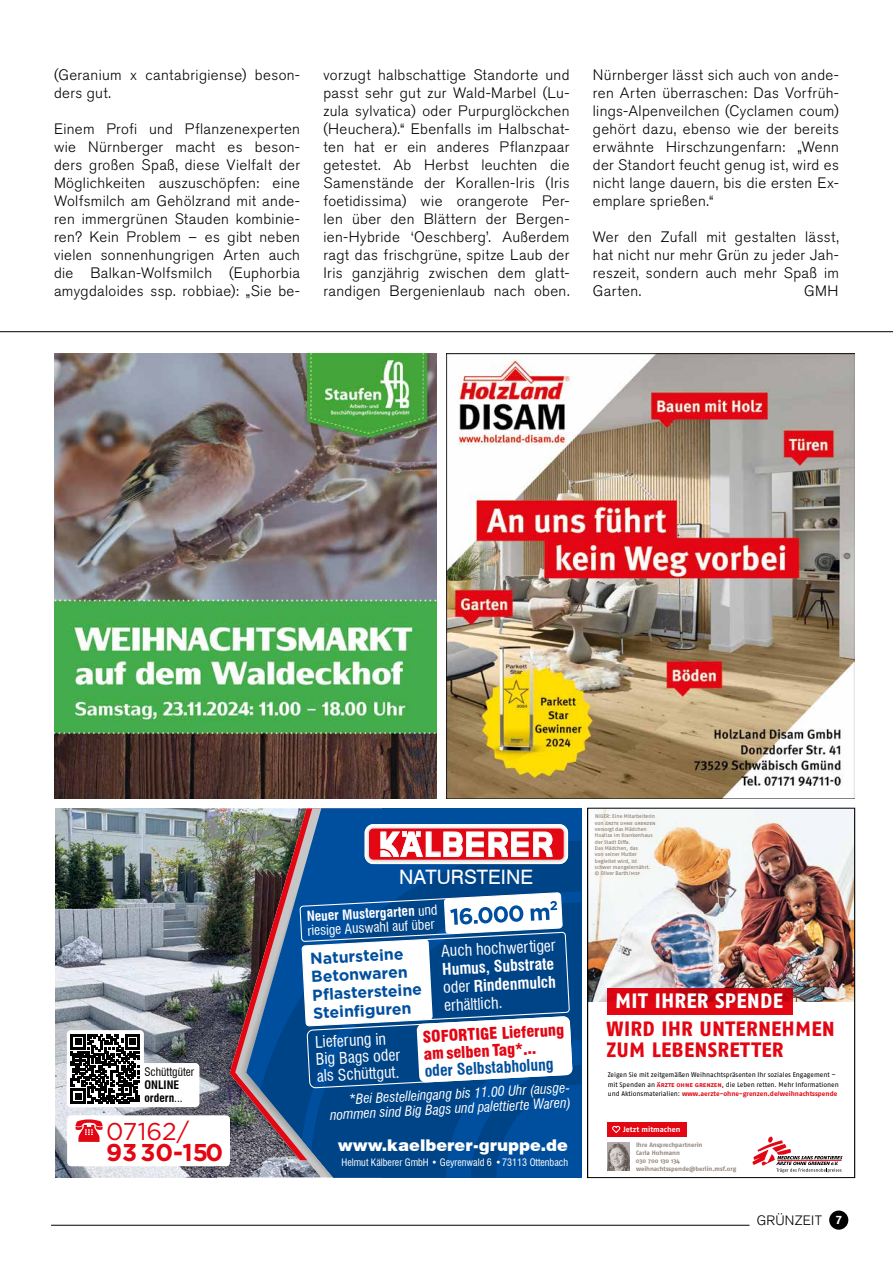
<style>
.page{position:relative;width:893px;height:1263px;background:#fff}
.page>*{position:absolute;margin:0;border:0;box-sizing:border-box;transform-origin:0 0}
.t1{font:700 24.3px "Gotham";color:#e30613}
.t2{font:24.3px "Gotham";color:#e30613}
.t3{font:20.85px/20.9px "Fago Rough Bold Lf";letter-spacing:.02em;color:#e30613}
.t4{font:20.85px "Fago Rough Bold Lf";letter-spacing:.02em;color:#fff}
.t5{font:19.95px "Swiss 721 BT";color:#fff}
.t6{font:900 16.2px "Swiss 721 BT";color:#fff}
.t7{font:condensed 15.9px/17px "Swiss 721 BT";color:#fff}
.t8{font:700 15.9px/18.1px "Gotham";color:#004f9f}
.t9{font:700 condensed 15.9px/18.1px "Swiss 721 BT";color:#fff;text-align:justify}
.t10{font:900 condensed 15.9px/17px "Swiss 721 BT";color:#e30613}
.t11{font:700 condensed 15.9px "Swiss 721 BT";color:#004f9f}
.t12{font:300 15px/18px "Akzidenz Grotesk BQ";letter-spacing:.025em;color:#000;text-align:justify}
.t13{font:italic condensed 13.65px/14.7px "Swiss 721 BT";color:#fff;text-align:right}
.t14{font:condensed 13.65px/14.2px "Swiss 721 BT";color:#fff}
.t15{font:300 13.5px "Akzidenz Grotesk BQ";letter-spacing:.02em;color:#000}
.t16{font:700 condensed 11.4px/12.9px "Swiss 721 BT";color:#000}
.t17{font:condensed 11.4px "Swiss 721 BT";color:#000}
.t18{font:condensed 10.05px "Swiss 721 BT";color:#fff}
.t19{font:700 7.5px "Fago Pro";letter-spacing:.005em;color:#fff}
.t20{font:6.75px/9.4px "Fago Pro";letter-spacing:-.005em;color:#000}
.t21{font:700 6.3px/7.8px "Fago Pro";letter-spacing:-.005em;color:#94857d}
.t22{font:5.4px/6.3px "Fago Pro";letter-spacing:-.005em;color:#7e6f68}
.s1{font-weight:400}
.s2{font-weight:700}
.s3{font-weight:700;color:#e30613}
.s4{font-weight:500;font-size:12px;color:#fff}
</style>
<div class="page">
<img style="left:54px;top:354px;width:383px;height:445px">
<img style="left:447px;top:354px;width:408px;height:445px">
<img style="left:55px;top:808px;width:180px;height:369px">
<svg style="left:230px;top:808px;width:5px;height:352px;background:#575353"></svg>
<img style="left:238px;top:828px;width:8px;height:349px">
<img style="left:246px;top:808px;width:136px;height:369px">
<div style="left:382px;top:808px;width:199px;height:369px;background:#004f9f"></div>
<img style="left:249px;top:841px;width:332px;height:336px">
<img style="left:365px;top:824px;width:203px;height:40px">
<div style="left:369px;top:828px;width:195px;height:32px;background:#e30613;border-radius:4px"></div>
<svg style="left:380px;top:832px;width:173px;height:25px"></svg>
<img style="left:426px;top:832px;width:15px;height:25px">
<img style="left:443px;top:832px;width:20px;height:25px">
<img style="left:466px;top:832px;width:18px;height:25px">
<img style="left:488px;top:832px;width:20px;height:25px">
<img style="left:511px;top:832px;width:17px;height:25px">
<img style="left:533px;top:832px;width:19px;height:25px">
<div style="left:67px;top:1115px;width:163px;height:51px;background:#fff;border-radius:4px"></div>
<svg style="left:75px;top:1119px;width:28px;height:23px"></svg>
<div style="left:67px;top:1030px;width:77px;height:77px;background:#fff;border-radius:4px"></div>
<div style="left:67px;top:1063px;width:132px;height:44px;background:#fff;border-radius:4px"></div>
<svg style="left:71px;top:1034px;width:69px;height:69px"></svg>
<svg style="left:300px;top:892px;width:281px;height:285px"></svg>
<img style="left:589px;top:810px;width:264px;height:363px">
<div style="left:587px;top:808px;width:268px;height:370px;border:1px solid #000"></div>
<hr style="left:51px;top:1225px;width:698px;height:1px;background:#000">
<div style="left:829px;top:1210px;width:19px;height:20px;background:#000;border-radius:50%"></div>
<hr style="left:0;top:331px;width:893px;height:1px;background:#000">
<p class="t12" style="left:54px;top:66px;width:248px">(Geranium x cantabrigiense) beson&shy;ders gut.</p>
<p class="t12" style="left:54px;top:120px;width:248px">Einem Profi und Pflanzenexperten wie Nürnberger macht es beson&shy;ders großen Spaß, diese Vielfalt der Möglichkeiten auszuschöpfen: eine Wolfsmilch am Gehölzrand mit ande&shy;ren immergrünen Stauden kombinie&shy;ren? Kein Problem – es gibt neben vielen sonnenhungrigen Arten auch die Balkan-Wolfsmilch (Euphorbia amygdaloides ssp. robbiae): „Sie be-</p>
<p class="t12" style="left:323px;top:66px;width:248px">vorzugt halbschattige Standorte und passt sehr gut zur Wald-Marbel (Lu&shy;zula sylvatica) oder Purpurglöckchen (Heuchera).“ Ebenfalls im Halbschat&shy;ten hat er ein anderes Pflanzpaar getestet. Ab Herbst leuchten die Samenstände der Korallen-Iris (Iris foetidissima) wie orangerote Per&shy;len über den Blättern der Bergen&shy;ien-Hybride ‘Oeschberg’. Außerdem ragt das frischgrüne, spitze Laub der Iris ganzjährig zwischen dem glatt&shy;randigen Bergenienlaub nach oben.</p>
<p class="t12" style="left:593px;top:66px;width:248px">Nürnberger lässt sich auch von ande&shy;ren Arten überraschen: Das Vorfrüh&shy;lings-Alpenveilchen (Cyclamen coum) gehört dazu, ebenso wie der bereits erwähnte Hirschzungenfarn: „Wenn der Standort feucht genug ist, wird es nicht lange dauern, bis die ersten Ex&shy;emplare sprießen.“</p>
<p class="t12" style="left:593px;top:228px;width:248px">Wer den Zufall mit gestalten lässt, hat nicht nur mehr Grün zu jeder Jah&shy;reszeit, sondern auch mehr Spaß im Garten.</p>
<p class="t12" style="left:804px;top:282px;width:36px">GMH</p>
<h3 class="t5" style="left:399px;top:864px;width:135px">NATURSTEINE</h3>
<p class="t22" style="left:595px;top:813px;width:62px">NIGER: Eine Mitarbeiterin von Ärzte ohne Grenzen versorgt das Mädchen<br>Hoaliza im Krankenhaus der Stadt Diffa.<br>Das Mädchen, das<br>von seiner Mutter begleitet wird, ist<br>schwer mangelernährt. © Oliver Barth/MSF</p>
<p class="t17" style="left:144px;top:1065px;width:51px">Schüttgüter</p>
<p class="t16" style="left:144px;top:1079px;width:40px">ONLINE ordern<span class="s1">...</span></p>
<h1 class="t2" style="left:106px;top:1115px;width:84px">07162/</h1>
<h1 class="t1" style="left:106px;top:1136px;width:119px">9330-150</h1>
<p class="t14" style="left:306px;top:909px;width:132px;rotate:-3deg"><span class="s2">Neuer Mustergarten</span> und riesige Auswahl auf über</p>
<p class="t8" style="left:310px;top:949px;width:111px;rotate:-3deg">Natursteine<br>Betonwaren<br>Pfl astersteine<br>Steinfi guren</p>
<p class="t7" style="left:441px;top:943px;width:116px;rotate:-3deg">Auch hochwertiger</p>
<p class="t9" style="left:442px;top:960px;width:114px;rotate:-3deg">Humus, Substrate <span class="s1">oder</span> Rindenmulch <span class="s1">erhältlich.</span></p>
<p class="t10" style="left:422px;top:1028px;width:143px;rotate:-3deg">SOFORTIGE Lieferung am selben Tag*...</p>
<p class="t11" style="left:424px;top:1061px;width:131px;rotate:-3deg">oder Selbstabholung</p>
<p class="t13" style="left:329px;top:1093px;width:245px;rotate:-3deg">*Bei Bestelleingang bis 11.00 Uhr (ausge&shy;nommen sind Big Bags und palettierte Waren)</p>
<h2 class="t4" style="left:615px;top:989px;width:169px">MIT IHRER SPENDE</h2>
<p class="t7" style="left:315px;top:1033px;width:86px;rotate:-3deg">Lieferung in<br>Big Bags oder als Schüttgut.</p>
<h2 class="t3" style="left:607px;top:1018px;width:229px">WIRD IHR UNTERNEHMEN<br>ZUM LEBENSRETTER</h2>
<p class="t20" style="left:608px;top:1070px;width:233px">Zeigen Sie mit zeitgemäßen Weihnachtspräsenten Ihr soziales Engagement – mit Spenden an <span class="s3">Ärzte ohne Grenzen</span>, die Leben retten. Mehr Informationen und Aktionsmaterialien: <span class="s3">www.aerzte-ohne-grenzen.de/weihnachtsspende</span></p>
<p class="t6" style="left:338px;top:1135px;width:231px">www.kaelberer-gruppe.de</p>
<p class="t18" style="left:342px;top:1156px;width:228px">Helmut Kälberer GmbH • Geyrenwald 6 •73113 Ottenbach</p>
<p class="t19" style="left:623px;top:1124px;width:59px">Jetzt mitmachen</p>
<p class="t21" style="left:636px;top:1141px;width:102px">Ihre Ansprechpartnerin<br>Carla Hohmann<br>030 700 130 134 weihnachtsspende@berlin.msf.org</p>
<p class="t15" style="left:757px;top:1213px;width:87px">GRÜNZEIT <span class="s4">7</span></p>
</div>
